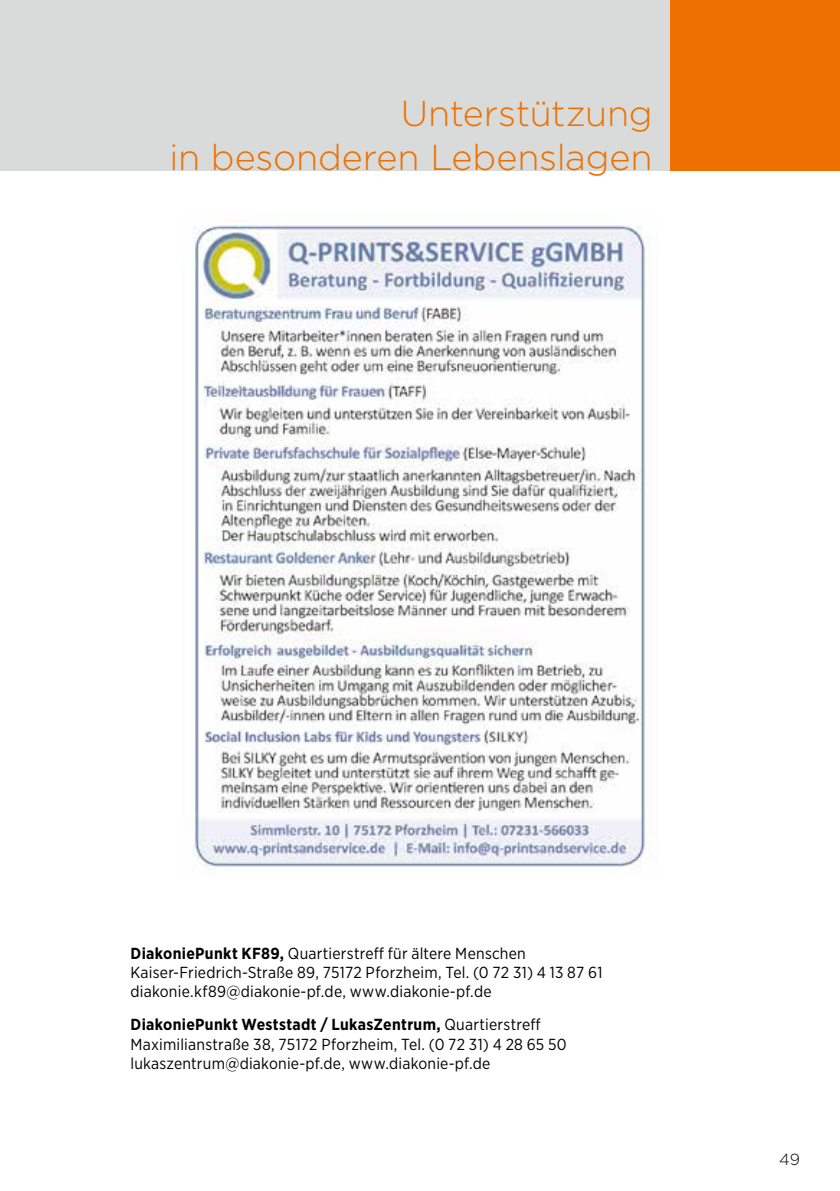
<style>
.page{position:relative;width:840px;height:1191px;background:#fff}
.page>*{position:absolute;margin:0;border:0;box-sizing:border-box;transform-origin:0 0}
.t1{font:300 36px/44px "Gotham HTF";letter-spacing:-.005em;color:#ee7100;text-align:right}
.t2{font:16px/19.2px "Gotham Narrow";letter-spacing:.015em;color:#000}
.t3{font:300 16px "Gotham HTF";color:#000}
.s1{font-weight:700}
</style>
<div class="page">
<div style="left:669px;top:0;width:170px;height:170px;background:#ee7100"></div>
<div style="left:0;top:0;width:669px;height:170px;background:#d9dada"></div>
<img style="left:192px;top:220px;width:458px;height:650px">
<h1 class="t1" style="left:169px;top:91px;width:484px">Unterstützung<br>in besonderen Lebenslagen</h1>
<p class="t2" style="left:130px;top:943px;width:473px"><span class="s1">DiakoniePunkt KF89,</span> Quartierstreff für ältere Menschen<br>Kaiser-Friedrich-Straße 89, 75172 Pforzheim, Tel. (0 72 31) 4 13 87 61 diakonie.kf89@diakonie-pf.de, www.diakonie-pf.de</p>
<p class="t2" style="left:130px;top:1014px;width:437px"><span class="s1">DiakoniePunkt Weststadt / LukasZentrum,</span> Quartierstreff<br>Maximilianstraße 38, 75172 Pforzheim, Tel. (0 72 31) 4 28 65 50 lukaszentrum@diakonie-pf.de, www.diakonie-pf.de</p>
<p class="t3" style="left:778px;top:1150px;width:23px">49</p>
</div>
